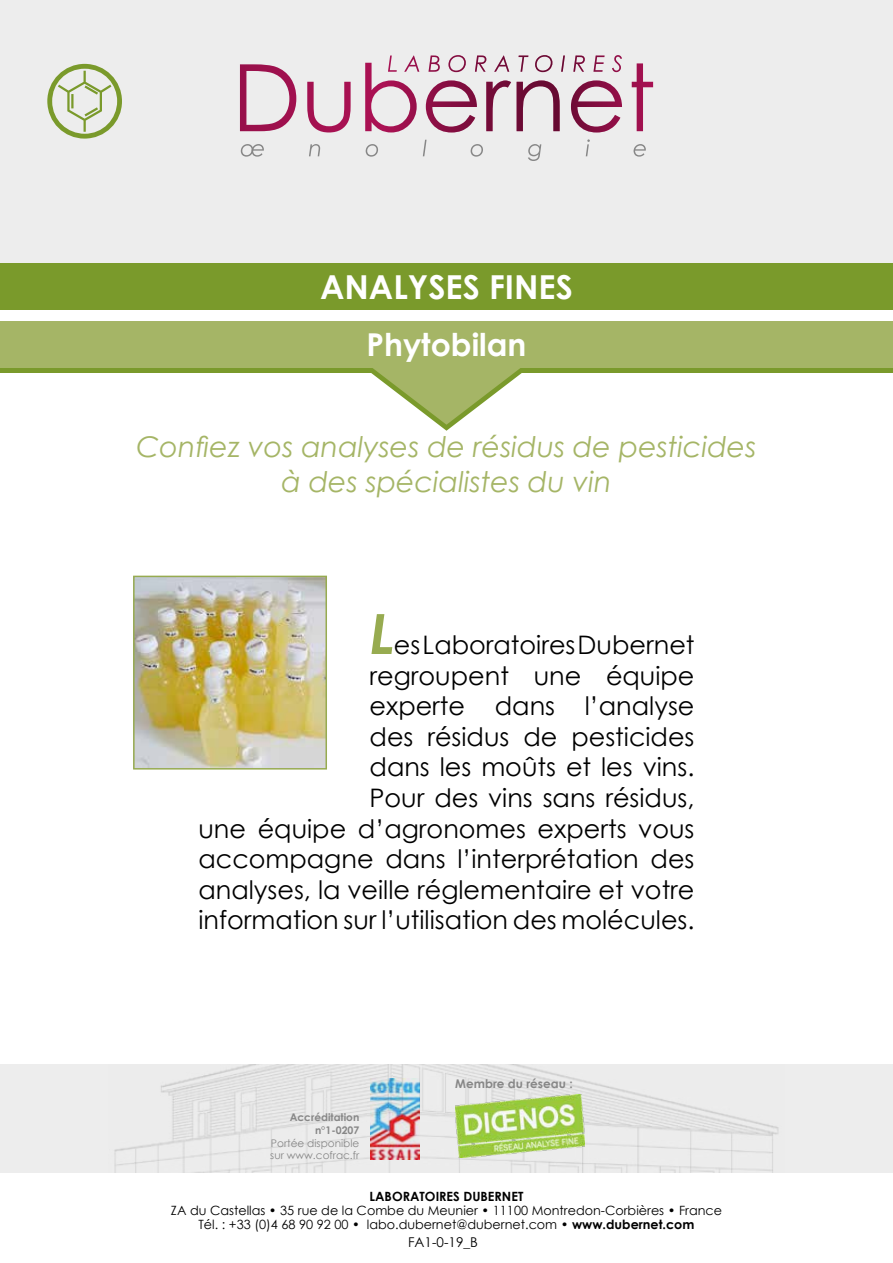
<style>
.page{position:relative;width:893px;height:1263px;background:#fff}
.page>*{position:absolute;margin:0;border:0;box-sizing:border-box;transform-origin:0 0}
.t1{font:700 33px "Century Gothic";color:#fff}
.t2{font:700 31.5px "Century Gothic";color:#fff}
.t3{font:italic 28.5px/34.2px "Century Gothic";color:#a5b566;text-align:center}
.t4{font:25.5px/30.6px "Century Gothic";color:#000;text-align:right}
.t5{font:13.5px "Century Gothic";color:#000}
.t6{font:12.75px/14.2px "Century Gothic";color:#000;text-align:center}
.t7{font:700 12.75px "Century Gothic";color:#000}
.t8{font:700 12px "Century Gothic";color:#878787}
.t9{font:10.5px/12.6px "Century Gothic";color:#878787}
.t10{font:700 10.5px/12.6px "Century Gothic";color:#878787;text-align:right}
.s1{font-weight:700;font-style:italic;font-size:55.5px;color:#97ab50}
.s2{font-weight:700}
</style>
<div class="page">
<div style="left:0;top:1064px;width:893px;height:108px;background:#ededed"></div>
<img style="left:114px;top:1064px;width:665px;height:108px">
<div style="left:0;top:0;width:893px;height:287px;background:#ededed"></div>
<svg style="left:240px;top:55px;width:413px;height:77px"></svg>
<svg style="left:241px;top:144px;width:23px;height:13px"></svg>
<svg style="left:309px;top:144px;width:11px;height:12px"></svg>
<svg style="left:366px;top:144px;width:12px;height:13px"></svg>
<svg style="left:423px;top:140px;width:4px;height:16px"></svg>
<svg style="left:471px;top:144px;width:12px;height:13px"></svg>
<svg style="left:528px;top:144px;width:13px;height:17px"></svg>
<svg style="left:586px;top:139px;width:4px;height:17px"></svg>
<svg style="left:634px;top:144px;width:12px;height:13px"></svg>
<svg style="left:0;top:367px;width:893px;height:5px;background:#829f36"></svg>
<div style="left:0;top:321px;width:893px;height:46px;background:#a5b566"></div>
<div style="left:0;top:264px;width:893px;height:46px;background:#7a9a2b"></div>
<img style="left:136px;top:579px;width:188px;height:187px">
<div style="left:133px;top:576px;width:194px;height:193px;border:2px solid #97ab50"></div>
<svg style="left:359px;top:367px;width:175px;height:64px"></svg>
<img style="left:456px;top:1095px;width:129px;height:62px">
<img style="left:371px;top:1078px;width:48px;height:81px">
<svg style="left:47px;top:64px;width:75px;height:75px"></svg>
<p class="t1" style="left:320px;top:262px;width:254px">ANALYSES FINES</p>
<p class="t2" style="left:366px;top:320px;width:162px">Phytobilan</p>
<p class="t3" style="left:136px;top:429px;width:622px">Confiez vos analyses de résidus de pesticides à des spécialistes du vin</p>
<p class="t4" style="left:198px;top:629px;width:498px"><span class="s1">L</span>es Laboratoires Dubernet<br>regroupent une équipe<br>experte dans l’analyse<br>des résidus de pesticides<br>dans les moûts et les vins.<br>Pour des vins sans résidus,<br>une équipe d’agronomes experts vous accompagne dans l’interprétation des analyses, la veille réglementaire et votre information sur l’utilisation des molécules.</p>
<p class="t10" style="left:290px;top:1111px;width:71px">Accréditation n°1-0207</p>
<p class="t9" style="left:270px;top:1136px;width:91px">Portée disponible sur www.cofrac.fr</p>
<p class="t8" style="left:455px;top:1074px;width:119px">Membre du réseau :</p>
<p class="t7" style="left:370px;top:1186px;width:155px">LABORATOIRES DUBERNET</p>
<p class="t6" style="left:171px;top:1203px;width:553px">ZA du Castellas • 35 rue de la Combe du Meunier • 11100 Montredon-Corbières • France<br>Tél. : +33 (0)4 68 90 92 00 • labo.dubernet@dubernet.com • <span class="s2">www.dubernet.com</span></p>
<p class="t5" style="left:408px;top:1233px;width:71px">FA1-0-19_B</p>
</div>
